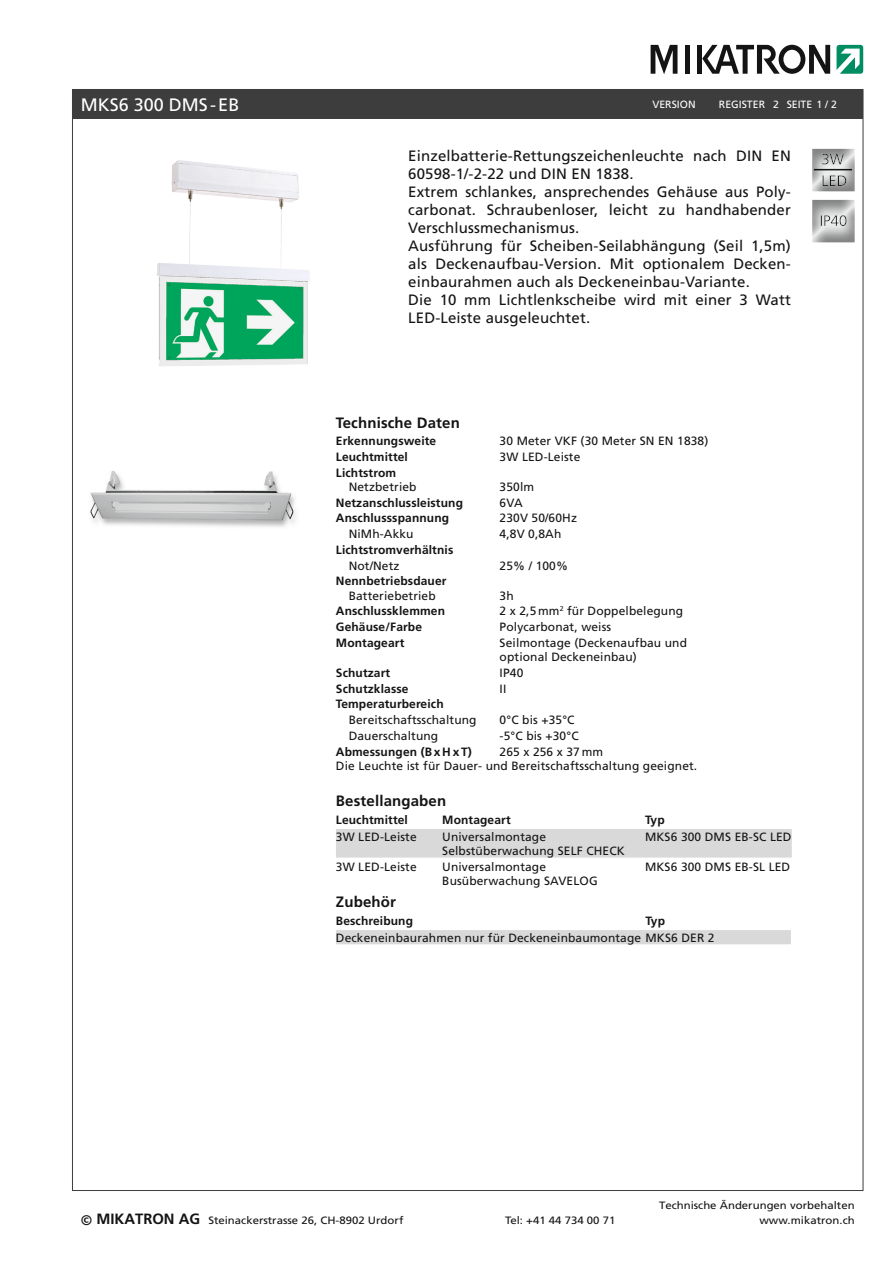
<style>
.page{position:relative;width:893px;height:1263px;background:#fff}
.page>*{position:absolute;margin:0;border:0;box-sizing:border-box;transform-origin:0 0}
.Head{font:18px "Frutiger";color:#fff}
.Text_Beschreibung{font:15px/18px "Frutiger";letter-spacing:.01em;color:#131413}
.Tabellenkopf_10{font:700 15px "Frutiger";letter-spacing:.01em;color:#131413}
.t1{font:700 14.85px "Frutiger";color:#131413}
.Tabelle_LS{font:12px/14.4px "Frutiger";letter-spacing:.01em;color:#131413}
.Tabellenkopf_8_bold{font:700 12px "Frutiger";letter-spacing:.01em;color:#131413}
.Tabellenkopf_8_regul{font:12px "Frutiger";letter-spacing:.01em;color:#131413}
.Tabelle_LS_Fußzeile{font:12px "Frutiger";letter-spacing:.01em;color:#131413}
.t2{font:10.65px "Frutiger";color:#131413;scale:1.07 1}
.MK_Register{font:10.5px "Frutiger";color:#fff}
.MK_PB_Seitenzahl{font:10.5px "Frutiger";letter-spacing:-.005em;color:#fff}
.MK_V{font:10.5px "Frutiger";color:#fff}
.s1{font-family:"Verdana";font-size:12px}
</style>
<div class="page">
<div style="left:72px;top:89px;width:791px;height:30px;background:#3e3d3e"></div>
<svg style="left:836px;top:45px;width:27px;height:29px"></svg>
<svg style="left:651px;top:45px;width:26px;height:29px"></svg>
<div style="left:685px;top:45px;width:5px;height:29px;background:#131413"></div>
<div style="left:697px;top:45px;width:5px;height:29px;background:#131413"></div>
<svg style="left:702px;top:45px;width:128px;height:29px"></svg>
<div style="left:811px;top:198px;width:45px;height:47px;background:#131413;opacity:.5"></div>
<div style="left:811px;top:147px;width:45px;height:47px;background:#131413;opacity:.5"></div>
<img style="left:157px;top:160px;width:153px;height:206px">
<img style="left:90px;top:471px;width:206px;height:56px">
<div style="left:336px;top:829px;width:456px;height:28px;background:#d9d9d9"></div>
<div style="left:336px;top:930px;width:455px;height:14px;background:#d9d9d9"></div>
<p class="Head" style="left:81px;top:94px;width:160px">MKS6 300 DMS-EB</p>
<p class="MK_V" style="left:652px;top:98px;width:45px">VERSION</p>
<p class="MK_Register" style="left:719px;top:98px;width:48px">REGISTER</p>
<p class="MK_Register" style="left:773px;top:98px;width:7px">2</p>
<p class="MK_PB_Seitenzahl" style="left:787px;top:98px;width:52px">SEITE 1 / 2</p>
<p class="Text_Beschreibung" style="left:408px;top:146px;width:384px">Einzelbatterie-Rettungszeichenleuchte nach DIN EN<br>60598-1/-2-22 und DIN EN 1838.</p>
<p class="Text_Beschreibung" style="left:408px;top:182px;width:384px;text-align:justify">Extrem schlankes, ansprechendes Gehäuse aus Poly&shy;carbonat. Schraubenloser, leicht zu handhabender Verschlussmechanismus.</p>
<p class="Text_Beschreibung" style="left:408px;top:236px;width:384px;text-align:justify">Ausführung für Scheiben-Seilabhängung (Seil 1,5m) als Deckenaufbau-Version. Mit optionalem Decken&shy;einbaurahmen auch als Deckeneinbau-Variante.</p>
<p class="Text_Beschreibung" style="left:408px;top:290px;width:384px">Die 10 mm Lichtlenkscheibe wird mit einer 3 Watt<br>LED-Leiste ausgeleuchtet.</p>
<p class="Tabellenkopf_10" style="left:336px;top:414px;width:125px">Technische Daten</p>
<p class="Tabellenkopf_8_bold" style="left:336px;top:434px;width:102px">Erkennungsweite</p>
<p class="Tabelle_LS" style="left:500px;top:434px;width:210px">30 Meter VKF (30 Meter SN EN 1838)</p>
<p class="Tabellenkopf_8_bold" style="left:336px;top:450px;width:74px">Leuchtmittel</p>
<p class="Tabelle_LS" style="left:500px;top:449px;width:82px">3W LED-Leiste</p>
<p class="Tabellenkopf_8_bold" style="left:336px;top:465px;width:62px">Lichtstrom</p>
<p class="Tabellenkopf_8_regul" style="left:349px;top:480px;width:69px">Netzbetrieb</p>
<p class="Tabelle_LS" style="left:500px;top:479px;width:36px">350lm</p>
<p class="Tabellenkopf_8_bold" style="left:336px;top:495px;width:129px">Netzanschlussleistung</p>
<p class="Tabelle_LS" style="left:500px;top:495px;width:25px">6VA</p>
<p class="Tabellenkopf_8_bold" style="left:336px;top:511px;width:115px">Anschlussspannung</p>
<p class="Tabelle_LS" style="left:500px;top:511px;width:79px">230V 50/60Hz</p>
<p class="Tabellenkopf_8_regul" style="left:349px;top:527px;width:66px">NiMh-Akku</p>
<p class="Tabelle_LS" style="left:500px;top:527px;width:63px">4,8V 0,8Ah</p>
<p class="Tabellenkopf_8_bold" style="left:336px;top:543px;width:119px">Lichtstromverhältnis</p>
<p class="Tabellenkopf_8_regul" style="left:349px;top:558px;width:52px">Not/Netz</p>
<p class="Tabelle_LS" style="left:500px;top:558px;width:70px">25% / 100%</p>
<p class="Tabellenkopf_8_bold" style="left:336px;top:574px;width:112px">Nennbetriebsdauer</p>
<p class="Tabellenkopf_8_regul" style="left:349px;top:588px;width:89px">Batteriebetrieb</p>
<p class="Tabelle_LS" style="left:500px;top:588px;width:16px">3h</p>
<p class="Tabellenkopf_8_bold" style="left:336px;top:604px;width:111px">Anschlussklemmen</p>
<p class="Tabelle_LS" style="left:500px;top:604px;width:185px">2 x 2,5mm<sup>2</sup> für Doppelbelegung</p>
<p class="Tabellenkopf_8_bold" style="left:336px;top:620px;width:88px">Gehäuse/Farbe</p>
<p class="Tabelle_LS" style="left:500px;top:620px;width:113px">Polycarbonat, weiss</p>
<p class="Tabellenkopf_8_bold" style="left:336px;top:636px;width:70px">Montageart</p>
<p class="Tabelle_LS" style="left:500px;top:635px;width:189px">Seilmontage (Deckenaufbau und optional Deckeneinbau)</p>
<p class="Tabellenkopf_8_bold" style="left:336px;top:666px;width:56px">Schutzart</p>
<p class="Tabelle_LS" style="left:500px;top:665px;width:25px">IP40</p>
<p class="Tabellenkopf_8_bold" style="left:336px;top:681px;width:74px">Schutzklasse</p>
<p class="Tabelle_LS" style="left:500px;top:681px;width:8px">II</p>
<p class="Tabellenkopf_8_bold" style="left:336px;top:697px;width:109px">Temperaturbereich</p>
<p class="Tabellenkopf_8_regul" style="left:349px;top:713px;width:129px">Bereitschaftsschaltung</p>
<p class="Tabelle_LS" style="left:500px;top:713px;width:76px">0°C bis +35°C</p>
<p class="Tabellenkopf_8_regul" style="left:349px;top:729px;width:91px">Dauerschaltung</p>
<p class="Tabelle_LS" style="left:500px;top:728px;width:81px">-5°C bis +30°C</p>
<p class="Tabellenkopf_8_bold" style="left:336px;top:744px;width:137px">Abmessungen (Bx H x T)</p>
<p class="Tabelle_LS" style="left:500px;top:744px;width:105px">265 x 256 x 37mm</p>
<p class="Tabelle_LS_Fußzeile" style="left:336px;top:759px;width:363px">Die Leuchte ist für Dauer- und Bereitschaftsschaltung geeignet.</p>
<p class="Tabellenkopf_10" style="left:336px;top:792px;width:112px">Bestellangaben</p>
<p class="Tabellenkopf_8_bold" style="left:336px;top:813px;width:74px">Leuchtmittel</p>
<p class="Tabellenkopf_8_bold" style="left:442px;top:813px;width:70px">Montageart</p>
<p class="Tabellenkopf_8_bold" style="left:645px;top:813px;width:21px">Typ</p>
<p class="Tabelle_LS" style="left:336px;top:829px;width:82px">3W LED-Leiste</p>
<p class="Tabelle_LS" style="left:442px;top:829px;width:184px">Universalmontage<br>Selbstüberwachung SELF CHECK</p>
<p class="Tabelle_LS" style="left:645px;top:829px;width:148px">MKS6 300 DMS EB-SC LED</p>
<p class="Tabelle_LS" style="left:336px;top:859px;width:82px">3W LED-Leiste</p>
<p class="Tabelle_LS" style="left:442px;top:859px;width:157px">Universalmontage<br>Busüberwachung SAVELOG</p>
<p class="Tabelle_LS" style="left:645px;top:859px;width:147px">MKS6 300 DMS EB-SL LED</p>
<p class="Tabellenkopf_10" style="left:336px;top:893px;width:62px">Zubehör</p>
<p class="Tabellenkopf_8_bold" style="left:336px;top:914px;width:79px">Beschreibung</p>
<p class="Tabellenkopf_8_bold" style="left:645px;top:914px;width:21px">Typ</p>
<p class="Tabelle_LS" style="left:336px;top:930px;width:380px">Deckeneinbaurahmen nur für Deckeneinbaumontage MKS6 DER 2</p>
<p class="t2" style="left:659px;top:1199px;width:184px">Technische Änderungen vorbehalten</p>
<p class="t1" style="left:81px;top:1210px;width:121px"><span class="s1">©</span> MIKATRON AG</p>
<p class="t2" style="left:208px;top:1214px;width:184px">Steinackerstrasse 26, CH-8902 Urdorf</p>
<p class="t2" style="left:505px;top:1214px;width:104px">Tel: +41 44 734 00 71</p>
<p class="t2" style="left:759px;top:1214px;width:90px">www.mikatron.ch</p>
</div>
